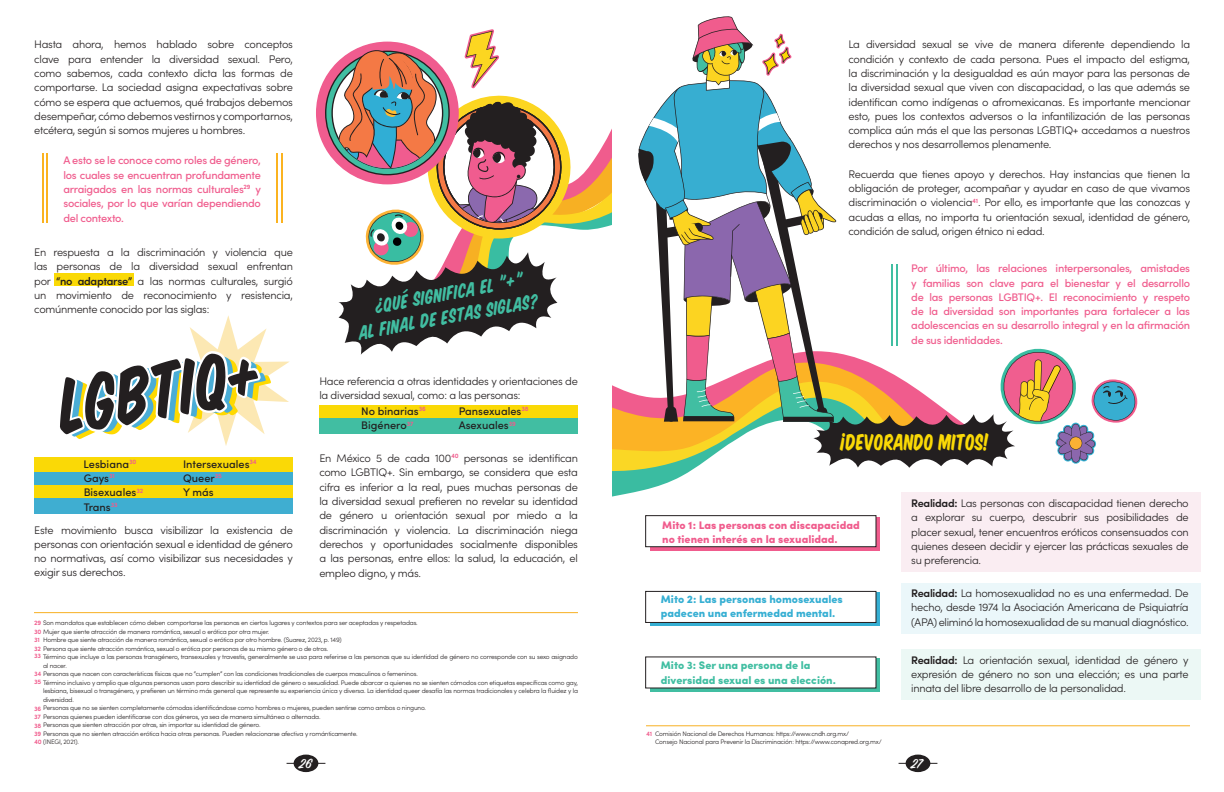
<style>
.page{position:relative;width:1224px;height:792px;background:#fff}
.page>*{position:absolute;margin:0;border:0;box-sizing:border-box;transform-origin:0 0}
.t1{font:21px "Komika Title";color:#fad906}
.t2{font:italic 18px/23px "Komika Title";color:#41bea2;text-align:center}
.t3{font:600 15px "Sign Painter House Script";color:#fff}
.t4{font:300 11px/14.3px "Sofia Pro";letter-spacing:-.025em;color:#231f20;text-align:justify}
.t5{font:500 11px/14.3px "Sofia Pro";letter-spacing:-.025em;color:#f05c8d;text-align:justify}
.t6{font:500 11px/14.3px "Sofia Pro";color:#231f20}
.t7{font:900 11px/14.3px "Sofia Pro";color:#f05c8d}
.t8{font:900 11px/14.3px "Sofia Pro";color:#36afd3}
.t9{font:900 11px/14.3px "Sofia Pro";color:#41bea2}
.t10{font:300 6.5px/8.5px "Sofia Pro";letter-spacing:-.025em;color:#231f20}
.t11{font:600 6.5px/8.3px "Sofia Pro";letter-spacing:-.025em;color:#f05c8d}
.s1{font-weight:600}
.s2{font-weight:600;color:#f05c8d}
</style>
<div class="page">
<div style="left:294px;top:755px;width:24px;height:17px;background:#231f20;border-radius:50%"></div>
<div style="left:906px;top:755px;width:24px;height:17px;background:#231f20;border-radius:50%"></div>
<div style="left:34px;top:458px;width:259px;height:15px;background:#fad906"></div>
<div style="left:34px;top:485px;width:259px;height:14px;background:#fad906"></div>
<div style="left:34px;top:473px;width:259px;height:12px;background:#3faed1"></div>
<div style="left:34px;top:499px;width:259px;height:15px;background:#3faed1"></div>
<div style="left:55px;top:273px;width:79px;height:13px;background:#fad906"></div>
<hr style="left:34px;top:612px;width:544px;height:1px;background:#f7b023">
<hr style="left:42px;top:153px;width:1px;height:70px;background:#fbb320">
<hr style="left:46px;top:153px;width:2px;height:70px;background:#fbb320">
<hr style="left:276px;top:153px;width:2px;height:70px;background:#fbb320">
<hr style="left:281px;top:153px;width:2px;height:70px;background:#fbb320">
<svg style="left:60px;top:315px;width:230px;height:131px"></svg>
<div style="left:902px;top:493px;width:299px;height:79px;background:#faedf2"></div>
<div style="left:902px;top:583px;width:299px;height:51px;background:#ebf7fa"></div>
<div style="left:902px;top:649px;width:299px;height:51px;background:#ecf8f5"></div>
<svg style="left:650px;top:517px;width:229px;height:33px"></svg>
<div style="left:646px;top:516px;width:230px;height:31px;background:#fff"></div>
<div style="left:645px;top:515px;width:231px;height:32px;border:1px solid #231f20"></div>
<div style="left:650px;top:593px;width:229px;height:33px;background:#36afd3"></div>
<div style="left:646px;top:591px;width:230px;height:31px;background:#fff"></div>
<div style="left:645px;top:591px;width:231px;height:32px;border:1px solid #231f20"></div>
<svg style="left:650px;top:658px;width:229px;height:34px"></svg>
<div style="left:646px;top:657px;width:230px;height:31px;background:#fff"></div>
<hr style="left:646px;top:725px;width:544px;height:1px;background:#f7b023">
<svg style="left:316px;top:16px;width:822px;height:485px"></svg>
<p class="t4" style="left:34px;top:37px;width:260px">Hasta ahora, hemos hablado sobre conceptos clave para entender la diversidad sexual. Pero, como sabemos, cada contexto dicta las formas de comportarse. La sociedad asigna expectativas sobre cómo se espera que actuemos, qué trabajos debemos desempeñar, cómo debemos vestirnos y comportarnos, etcétera, según si somos mujeres u hombres.</p>
<p class="t5" style="left:63px;top:153px;width:199px">A esto se le conoce como roles de género, los cuales se encuentran profundamente arraigados en las normas culturales<sup>29</sup> y sociales, por lo que varían dependiendo del contexto.</p>
<p class="t4" style="left:34px;top:244px;width:260px">En respuesta a la discriminación y violencia que las personas de la diversidad sexual enfrentan por <span class="s1">“no adaptarse”</span> a las normas culturales, surgió un movimiento de reconocimiento y resistencia, comúnmente conocido por las siglas:</p>
<p class="t6" style="left:84px;top:456px;width:61px">Lesbiana<sup>30<br></sup>Gays<sup>31<br></sup>Bisexuales<sup>32<br></sup>Trans<sup>33</sup></p>
<p class="t6" style="left:183px;top:456px;width:75px">Intersexuales<sup>34<br></sup>Queer<sup>35<br></sup>Y más</p>
<p class="t4" style="left:34px;top:522px;width:260px">Este movimiento busca visibilizar la existencia de personas con orientación sexual e identidad de género no normativas, así como visibilizar sus necesidades y exigir sus derechos.</p>
<h2 class="t2" style="left:352px;top:298px;width:184px;rotate:-10deg">¿QUÉ SIGNIFICA EL "+"<br>AL FINAL DE ESTAS SIGLAS?</h2>
<p class="t4" style="left:319px;top:374px;width:260px;line-height:13.2px">Hace referencia a otras identidades y orientaciones de la diversidad sexual, como: a las personas:</p>
<p class="t6" style="left:361px;top:403px;width:66px">No binarias<sup>36<br></sup>Bigénero<sup>37</sup></p>
<p class="t6" style="left:459px;top:403px;width:71px">Pansexuales<sup>38<br></sup>Asexuales<sup>39</sup></p>
<p class="t4" style="left:319px;top:450px;width:260px">En México 5 de cada 100<sup>40</sup> personas se identifican como LGBTIQ+. Sin embargo, se considera que esta cifra es inferior a la real, pues muchas personas de la diversidad sexual prefieren no revelar su identidad de género u orientación sexual por miedo a la discriminación y violencia. La discriminación niega derechos y oportunidades socialmente disponibles a las personas, entre ellos: la salud, la educación, el empleo digno, y más.</p>
<p class="t10" style="left:34px;top:618px;width:385px"><span class="s2">29</span> Son mandatos que establecen cómo deben comportarse las personas en ciertos lugares y contextos para ser aceptadas y respetadas.</p>
<p class="t10" style="left:34px;top:627px;width:237px"><span class="s2">30</span> Mujer que siente atracción de manera romántica, sexual o erótica por otra mujer.</p>
<p class="t10" style="left:43px;top:635px;width:300px">Hombre que siente atracción de manera romántica, sexual o erótica por otro hombre. (Suarez, 2023, p. 149)</p>
<p class="t10" style="left:34px;top:644px;width:296px"><span class="s2">32</span> Persona que siente atracción romántica, sexual o erótica por personas de su mismo género o de otros.</p>
<p class="t10" style="left:43px;top:652px;width:536px">Término que incluye a las personas transgénero, transexuales y travestis, generalmente se usa para referirse a las personas que su identidad de género no corresponde con su sexo asignado</p>
<p class="t10" style="left:43px;top:661px;width:25px">al nacer.</p>
<p class="t10" style="left:34px;top:669px;width:385px"><span class="s2">34</span> Personas que nacen con características físicas que no “cumplen” con las condiciones tradicionales de cuerpos masculinos o femeninos.</p>
<p class="t10" style="left:43px;top:678px;width:536px">Término inclusivo y amplio que algunas personas usan para describir su identidad de género o sexualidad. Puede abarcar a quienes no se sienten cómodos con etiquetas específicas como gay,</p>
<p class="t10" style="left:43px;top:686px;width:536px">lesbiana, bisexual o transgénero, y prefieren un término más general que represente su experiencia única y diversa. La identidad queer desafía las normas tradicionales y celebra la fluidez y la</p>
<p class="t10" style="left:43px;top:695px;width:32px">diversidad.</p>
<p class="t10" style="left:43px;top:703px;width:385px">Personas que no se sienten completamente cómodas identificándose como hombres o mujeres, pueden sentirse como ambos o ninguno.</p>
<p class="t10" style="left:43px;top:712px;width:279px">Personas quienes pueden identificarse con dos géneros, ya sea de manera simultánea o alternada.</p>
<p class="t10" style="left:34px;top:720px;width:228px"><span class="s2">38</span> Personas que sienten atracción por otras, sin importar su identidad de género.</p>
<p class="t10" style="left:34px;top:729px;width:325px"><span class="s2">39</span> Personas que no sienten atracción erótica hacia otras personas. Pueden relacionarse afectiva y románticamente.</p>
<p class="t10" style="left:34px;top:737px;width:47px"><span class="s2">40</span> (INEGI, 2021).</p>
<p class="t11" style="left:34px;top:636px;width:7px">31</p>
<p class="t11" style="left:34px;top:653px;width:8px">33</p>
<p class="t11" style="left:34px;top:678px;width:9px">35</p>
<p class="t11" style="left:34px;top:705px;width:9px">36<br>37</p>
<p class="t4" style="left:849px;top:37px;width:343px">La diversidad sexual se vive de manera diferente dependiendo la condición y contexto de cada persona. Pues el impacto del estigma, la discriminación y la desigualdad es aún mayor para las personas de la diversidad sexual que viven con discapacidad, o las que además se identifican como indígenas o afromexicanas. Es importante mencionar esto, pues los contextos adversos o la infantilización de las personas complica aún más el que las personas LGBTIQ+ accedamos a nuestros derechos y nos desarrollemos plenamente.</p>
<p class="t4" style="left:849px;top:166px;width:343px">Recuerda que tienes apoyo y derechos. Hay instancias que tienen la obligación de proteger, acompañar y ayudar en caso de que vivamos discriminación o violencia<sup>41</sup>. Por ello, es importante que las conozcas y acudas a ellas, no importa tu orientación sexual, identidad de género, condición de salud, origen étnico ni edad.</p>
<p class="t5" style="left:911px;top:261px;width:280px">Por último, las relaciones interpersonales, amistades y familias son clave para el bienestar y el desarrollo de las personas LGBTIQ+. El reconocimiento y respeto de la diversidad son importantes para fortalecer a las adolescencias en su desarrollo integral y en la afirmación de sus identidades.</p>
<h1 class="t1" style="left:841px;top:426px;width:150px">¡DEVORANDO MITOS!</h1>
<p class="t7" style="left:662px;top:519px;width:199px">Mito 1: Las personas con discapacidad no tienen interés en la sexualidad.</p>
<p class="t8" style="left:661px;top:593px;width:183px">Mito 2: Las personas homosexuales padecen una enfermedad mental.</p>
<p class="t9" style="left:661px;top:659px;width:177px">Mito 3: Ser una persona de la diversidad sexual es una elección.</p>
<p class="t10" style="left:655px;top:729px;width:228px">Comisión Nacional de Derechos Humanos: https://www.cndh.org.mx/<br>Consejo Nacional para Prevenir la Discriminación: https://www.conapred.org.mx/</p>
<p class="t11" style="left:646px;top:730px;width:8px">41</p>
<p class="t4" style="left:911px;top:495px;width:279px"><span class="s1">Realidad:</span> Las personas con discapacidad tienen derecho a explorar su cuerpo, descubrir sus posibilidades de placer sexual, tener encuentros eróticos consensuados con quienes deseen decidir y ejercer las prácticas sexuales de su preferencia.</p>
<p class="t4" style="left:911px;top:585px;width:279px"><span class="s1">Realidad:</span> La homosexualidad no es una enfermedad. De hecho, desde 1974 la Asociación Americana de Psiquiatría (APA) eliminó la homosexualidad de su manual diagnóstico.</p>
<p class="t4" style="left:911px;top:652px;width:279px"><span class="s1">Realidad:</span> La orientación sexual, identidad de género y expresión de género no son una elección; es una parte innata del libre desarrollo de la personalidad.</p>
<h3 class="t3" style="left:299px;top:754px;width:14px">26</h3>
<h3 class="t3" style="left:911px;top:754px;width:13px">27</h3>
</div>
